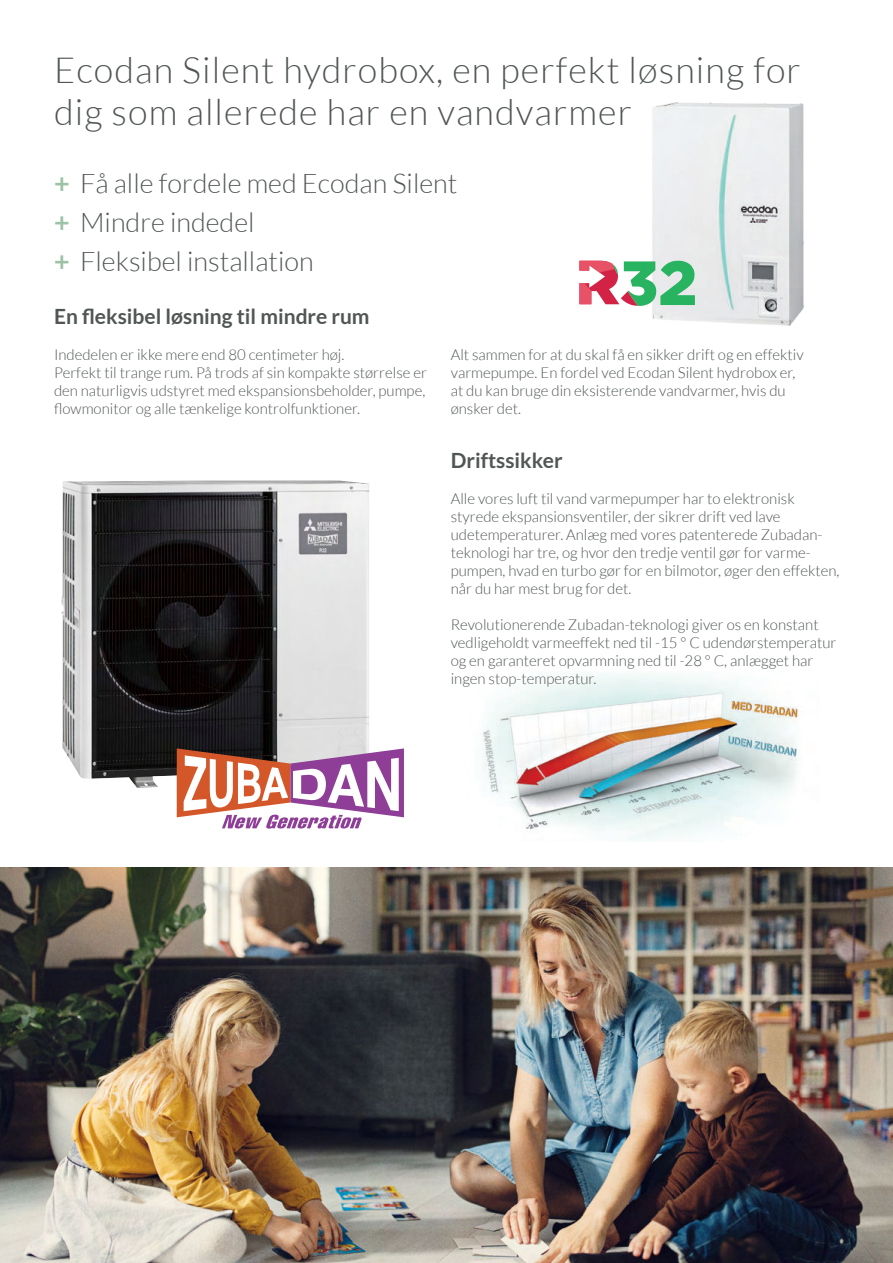
<style>
.page{position:relative;width:893px;height:1263px;background:#fff}
.page>*{position:absolute;margin:0;border:0;box-sizing:border-box;transform-origin:0 0}
.t1{font:300 36px/42px "Lato";letter-spacing:.03em;color:#515655}
.t2{font:300 27px/39px "Lato";color:#515655}
.t3{font:700 21px "Lato";color:#515655}
.t4{font:300 15px/18px "Lato";color:#515655}
.s1{font-weight:700;color:#9dc2a6}
</style>
<div class="page">
<img style="left:482px;top:673px;width:317px;height:168px">
<img style="left:652px;top:102px;width:152px;height:224px">
<svg style="left:579px;top:261px;width:116px;height:45px"></svg>
<img style="left:61px;top:480px;width:308px;height:308px">
<svg style="left:177px;top:748px;width:227px;height:81px"></svg>
<img style="left:0;top:867px;width:893px;height:396px">
<h1 class="t1" style="left:54px;top:49px;width:748px">Ecodan Silent hydrobox, en perfekt løsning for dig som allerede har en vandvarmer</h1>
<h2 class="t2" style="left:54px;top:164px;width:405px"><span class="s1">+</span> Få alle fordele med Ecodan Silent <span class="s1">+</span> Mindre indedel<br><span class="s1">+</span> Fleksibel installation</h2>
<h3 class="t3" style="left:54px;top:304px;width:317px">En fleksibel løsning til mindre rum</h3>
<p class="t4" style="left:54px;top:346px;width:375px">Indedelen er ikke mere end 80 centimeter høj.<br>Perfekt til trange rum. På trods af sin kompakte størrelse er den naturligvis udstyret med ekspansionsbeholder, pumpe, flowmonitor og alle tænkelige kontrolfunktioner.</p>
<p class="t4" style="left:451px;top:346px;width:354px">Alt sammen for at du skal få en sikker drift og en effektiv varmepumpe. En fordel ved Ecodan Silent hydrobox er, at du kan bruge din eksisterende vandvarmer, hvis du ønsker det.</p>
<h3 class="t3" style="left:451px;top:452px;width:113px">Driftssikker</h3>
<p class="t4" style="left:451px;top:490px;width:390px">Alle vores luft til vand varmepumper har to elektronisk styrede ekspansionsventiler, der sikrer drift ved lave udetemperaturer. Anlæg med vores patenterede Zubadan&shy;teknologi har tre, og hvor den tredje ventil gør for varme&shy;pumpen, hvad en turbo gør for en bilmotor, øger den effekten, når du har mest brug for det.</p>
<p class="t4" style="left:451px;top:616px;width:387px">Revolutionerende Zubadan-teknologi giver os en konstant vedligeholdt varmeeffekt ned til -15 ° C udendørstemperatur og en garanteret opvarmning ned til -28 ° C, anlægget har ingen stop-temperatur.</p>
</div>
